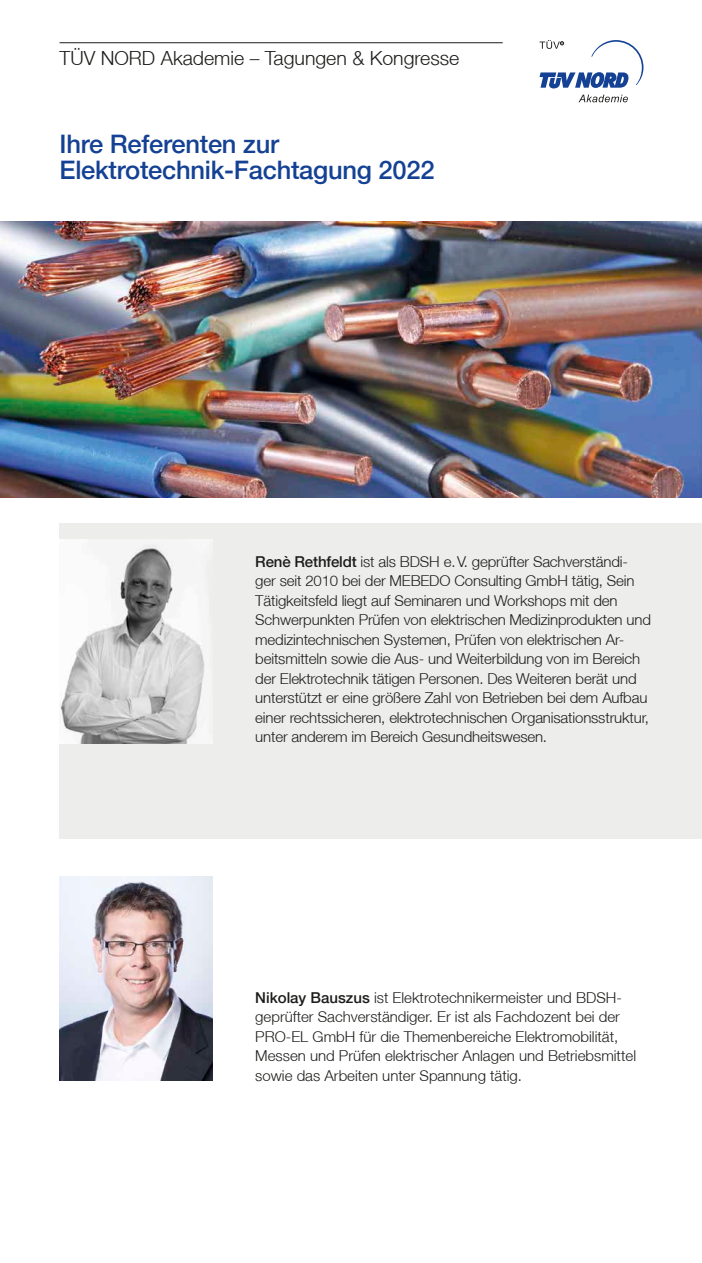
<style>
.page{position:relative;width:702px;height:1263px;background:#fff}
.page>*{position:absolute;margin:0;border:0;box-sizing:border-box;transform-origin:0 0}
.t1{font:500 25.5px/25.5px "Helvetica Neue LT";letter-spacing:-.01em;color:#144194}
.t2{font:300 19.5px "Helvetica Neue LT";color:#1c1c1a}
.t3{font:300 15px/19.5px "Helvetica Neue LT";letter-spacing:-.01em;color:#1c1c1a}
.s1{font-weight:500}
</style>
<div class="page">
<div style="left:60px;top:523px;width:642px;height:315px;background:#ededec"></div>
<img style="left:0;top:221px;width:702px;height:276px">
<hr style="left:60px;top:42px;width:442px;height:1px;background:#1c1c1a">
<img style="left:60px;top:539px;width:153px;height:204px">
<svg style="left:578px;top:95px;width:50px;height:7px"></svg>
<svg style="left:539px;top:40px;width:104px;height:48px"></svg>
<img style="left:60px;top:876px;width:153px;height:204px">
<h2 class="t2" style="left:60px;top:46px;width:401px">TÜV NORD Akademie – Tagungen &amp; Kongresse</h2>
<h1 class="t1" style="left:60px;top:131px;width:376px">Ihre Referenten zur<br>Elektrotechnik-Fachtagung 2022</h1>
<p class="t3" style="left:255px;top:551px;width:397px"><span class="s1">Renè Rethfeldt</span> ist als BDSH e.V. geprüfter Sachverständi&shy;ger seit 2010 bei der MEBEDO Consulting GmbH tätig, Sein Tätigkeitsfeld liegt auf Seminaren und Workshops mit den Schwerpunkten Prüfen von elektrischen Medizinprodukten und medizintechnischen Systemen, Prüfen von elektrischen Ar&shy;beitsmitteln sowie die Aus- und Weiterbildung von im Bereich der Elektrotechnik tätigen Personen. Des Weiteren berät und unterstützt er eine größere Zahl von Betrieben bei dem Aufbau einer rechtssicheren, elektrotechnischen Organisationsstruktur, unter anderem im Bereich Gesundheitswesen.</p>
<p class="t3" style="left:255px;top:987px;width:382px"><span class="s1">Nikolay Bauszus</span> ist Elektrotechnikermeister und BDSH&shy;geprüfter Sachverständiger. Er ist als Fachdozent bei der PRO-EL GmbH für die Themenbereiche Elektromobilität, Messen und Prüfen elektrischer Anlagen und Betriebsmittel sowie das Arbeiten unter Spannung tätig.</p>
</div>
